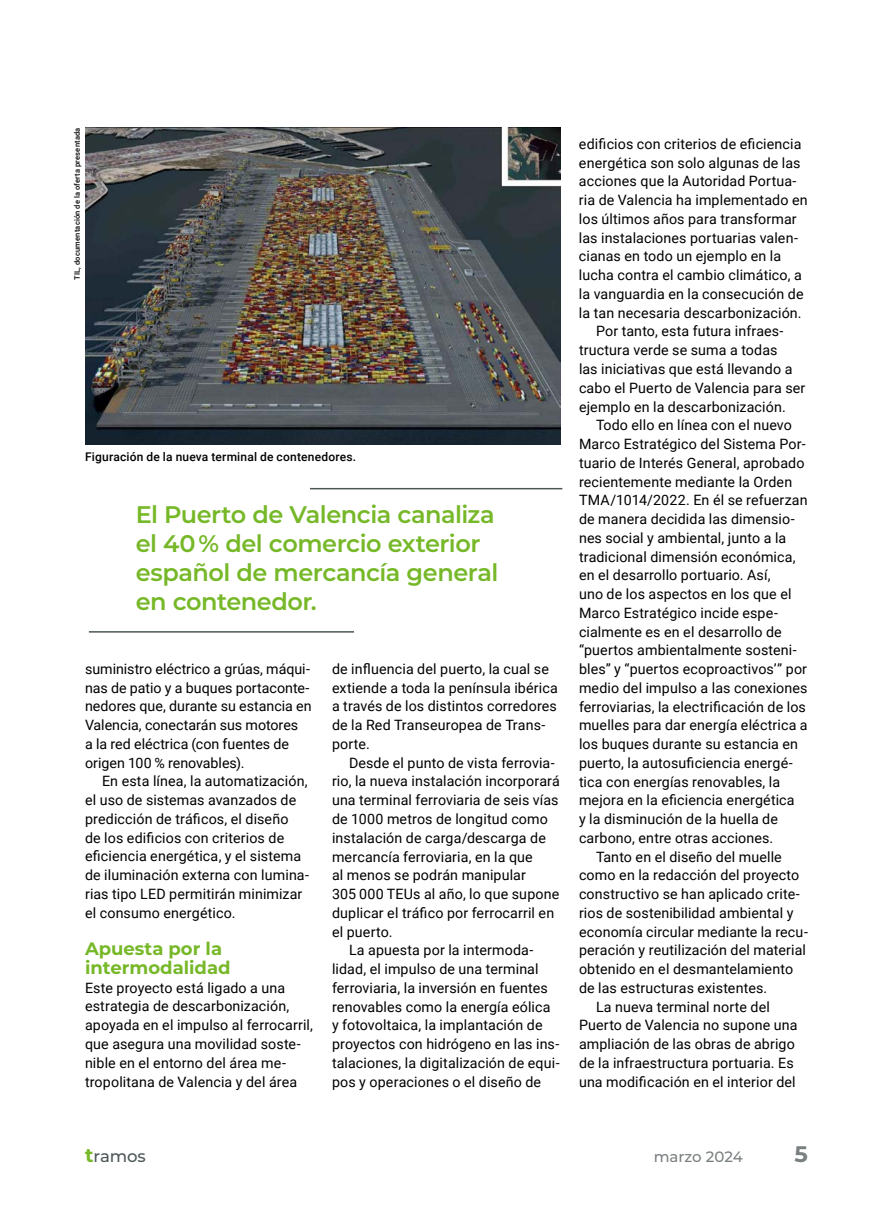
<style>
.page{position:relative;width:893px;height:1212px;background:#fff}
.page>*{position:absolute;margin:0;border:0;box-sizing:border-box;transform-origin:0 0}
.t1{font:600 24px/28.8px "Montserrat";letter-spacing:-.02em;color:#76b828}
.t2{font:700 22.5px "Montserrat";color:#7a8081}
.t3{font:700 18px/18.8px "Montserrat";color:#76b828}
.t4{font:500 16.5px "Montserrat";letter-spacing:-.005em;color:#4d5758}
.t5{font:500 15px "Montserrat";letter-spacing:-.005em;color:#7a8081}
.t6{font:14.25px/18.8px "Roboto";letter-spacing:.01em;color:#000}
.t7{font:500 12px "Roboto";letter-spacing:.015em;color:#000}
.t8{font:500 7.5px "Roboto";letter-spacing:.025em;color:#000}
.s1{font-weight:700;font-size:19.5px;color:#76b828}
</style>
<div class="page">
<img style="left:85px;top:128px;width:476px;height:317px">
<hr style="left:310px;top:488px;width:252px;height:1px;background:#4d5758">
<hr style="left:89px;top:631px;width:265px;height:2px;background:#4d5758">
<p class="t8" style="left:72px;top:280px;width:154px;rotate:-90deg">TIL, documentación de la oferta presentada</p>
<p class="t7" style="left:85px;top:449px;width:273px">Figuración de la nueva terminal de contenedores.</p>
<h1 class="t1" style="left:136px;top:499px;width:364px">El Puerto de Valencia canaliza el 40 % del comercio exterior español de mercancía general en contenedor.</h1>
<p class="t6" style="left:85px;top:659px;width:228px">suministro eléctrico a grúas, máqui&shy;nas de patio y a buques portaconte&shy;nedores que, durante su estancia en Valencia, conectarán sus motores<br>a la red eléctrica (con fuentes de origen 100 % renovables).</p>
<p class="t6" style="left:85px;top:771px;width:226px;text-indent:17px">En esta línea, la automatización, el uso de sistemas avanzados de predicción de tráficos, el diseño<br>de los edificios con criterios de eficiencia energética, y el sistema de iluminación externa con lumina&shy;rias tipo LED permitirán minimizar el consumo energético.</p>
<p class="t3" style="left:85px;top:938px;width:147px">Apuesta por la intermodalidad</p>
<p class="t6" style="left:85px;top:978px;width:230px">Este proyecto está ligado a una estrategia de descarbonización, apoyada en el impulso al ferrocarril, que asegura una movilidad soste&shy;nible en el entorno del área me&shy;tropolitana de Valencia y del área</p>
<p class="t6" style="left:332px;top:659px;width:227px">de influencia del puerto, la cual se extiende a toda la península ibérica a través de los distintos corredores de la Red Transeuropea de Trans&shy;porte.</p>
<p class="t6" style="left:349px;top:753px;width:207px">Desde el punto de vista ferrovia-</p>
<p class="t6" style="left:332px;top:771px;width:229px">rio, la nueva instalación incorporará</p>
<p class="t6" style="left:332px;top:790px;width:228px">una terminal ferroviaria de seis vías</p>
<p class="t6" style="left:332px;top:809px;width:217px">de 1000 metros de longitud como</p>
<p class="t6" style="left:332px;top:828px;width:215px">instalación de carga/descarga de</p>
<p class="t6" style="left:332px;top:846px;width:202px">mercancía ferroviaria, en la que</p>
<p class="t6" style="left:332px;top:865px;width:195px">al menos se podrán manipular</p>
<p class="t6" style="left:332px;top:884px;width:229px">305 000 TEUs al año, lo que supone</p>
<p class="t6" style="left:332px;top:903px;width:224px">duplicar el tráfico por ferrocarril en</p>
<p class="t6" style="left:332px;top:921px;width:62px">el puerto.</p>
<p class="t6" style="left:349px;top:940px;width:186px">La apuesta por la intermoda-</p>
<p class="t6" style="left:332px;top:959px;width:208px">lidad, el impulso de una terminal</p>
<p class="t6" style="left:332px;top:978px;width:217px">ferroviaria, la inversión en fuentes</p>
<p class="t6" style="left:332px;top:996px;width:220px">renovables como la energía eólica</p>
<p class="t6" style="left:332px;top:1015px;width:212px">y fotovoltaica, la implantación de</p>
<p class="t6" style="left:332px;top:1034px;width:229px">proyectos con hidrógeno en las ins-</p>
<p class="t6" style="left:332px;top:1053px;width:229px">talaciones, la digitalización de equi-</p>
<p class="t6" style="left:332px;top:1071px;width:211px">pos y operaciones o el diseño de</p>
<p class="t6" style="left:579px;top:134px;width:224px">edificios con criterios de eficiencia</p>
<p class="t6" style="left:579px;top:153px;width:223px">energética son solo algunas de las</p>
<p class="t6" style="left:579px;top:171px;width:219px">acciones que la Autoridad Portua-</p>
<p class="t6" style="left:579px;top:190px;width:230px">ria de Valencia ha implementado en</p>
<p class="t6" style="left:579px;top:209px;width:219px">los últimos años para transformar</p>
<p class="t6" style="left:579px;top:228px;width:221px">las instalaciones portuarias valen-</p>
<p class="t6" style="left:579px;top:246px;width:204px">cianas en todo un ejemplo en la</p>
<p class="t6" style="left:579px;top:265px;width:224px">lucha contra el cambio climático, a</p>
<p class="t6" style="left:579px;top:284px;width:226px">la vanguardia en la consecución de</p>
<p class="t6" style="left:579px;top:303px;width:224px">la tan necesaria descarbonización.</p>
<p class="t6" style="left:596px;top:321px;width:189px">Por tanto, esta futura infraes-</p>
<p class="t6" style="left:579px;top:340px;width:200px">tructura verde se suma a todas</p>
<p class="t6" style="left:579px;top:359px;width:215px">las iniciativas que está llevando a</p>
<p class="t6" style="left:579px;top:378px;width:228px">cabo el Puerto de Valencia para ser</p>
<p class="t6" style="left:579px;top:396px;width:208px">ejemplo en la descarbonización.</p>
<p class="t6" style="left:596px;top:415px;width:197px">Todo ello en línea con el nuevo</p>
<p class="t6" style="left:579px;top:434px;width:228px">Marco Estratégico del Sistema Por-</p>
<p class="t6" style="left:579px;top:453px;width:227px">tuario de Interés General, aprobado</p>
<p class="t6" style="left:579px;top:471px;width:215px">recientemente mediante la Orden</p>
<p class="t6" style="left:579px;top:490px;width:230px">TMA/1014/2022. En él se refuerzan</p>
<p class="t6" style="left:579px;top:509px;width:217px">de manera decidida las dimensio-</p>
<p class="t6" style="left:579px;top:528px;width:209px">nes social y ambiental, junto a la</p>
<p class="t6" style="left:579px;top:547px;width:218px">tradicional dimensión económica,</p>
<p class="t6" style="left:579px;top:565px;width:193px">en el desarrollo portuario. Así,</p>
<p class="t6" style="left:579px;top:584px;width:214px">uno de los aspectos en los que el</p>
<p class="t6" style="left:579px;top:603px;width:200px">Marco Estratégico incide espe-</p>
<p class="t6" style="left:579px;top:622px;width:204px">cialmente es en el desarrollo de</p>
<p class="t6" style="left:579px;top:640px;width:219px">“puertos ambientalmente sosteni-</p>
<p class="t6" style="left:579px;top:659px;width:230px">bles” y “puertos ecoproactivos’” por</p>
<p class="t6" style="left:579px;top:678px;width:230px">medio del impulso a las conexiones</p>
<p class="t6" style="left:579px;top:697px;width:228px">ferroviarias, la electrificación de los</p>
<p class="t6" style="left:579px;top:715px;width:230px">muelles para dar energía eléctrica a</p>
<p class="t6" style="left:579px;top:734px;width:221px">los buques durante su estancia en</p>
<p class="t6" style="left:579px;top:753px;width:215px">puerto, la autosuficiencia energé-</p>
<p class="t6" style="left:579px;top:772px;width:203px">tica con energías renovables, la</p>
<p class="t6" style="left:579px;top:790px;width:217px">mejora en la eficiencia energética</p>
<p class="t6" style="left:579px;top:809px;width:201px">y la disminución de la huella de</p>
<p class="t6" style="left:579px;top:828px;width:196px">carbono, entre otras acciones.</p>
<p class="t6" style="left:596px;top:847px;width:187px">Tanto en el diseño del muelle</p>
<p class="t6" style="left:579px;top:865px;width:222px">como en la redacción del proyecto</p>
<p class="t6" style="left:579px;top:884px;width:222px">constructivo se han aplicado crite-</p>
<p class="t6" style="left:579px;top:903px;width:216px">rios de sostenibilidad ambiental y</p>
<p class="t6" style="left:579px;top:922px;width:230px">economía circular mediante la recu-</p>
<p class="t6" style="left:579px;top:940px;width:229px">peración y reutilización del material</p>
<p class="t6" style="left:579px;top:959px;width:216px">obtenido en el desmantelamiento</p>
<p class="t6" style="left:579px;top:978px;width:190px">de las estructuras existentes.</p>
<p class="t6" style="left:596px;top:997px;width:175px">La nueva terminal norte del</p>
<p class="t6" style="left:579px;top:1015px;width:220px">Puerto de Valencia no supone una</p>
<p class="t6" style="left:579px;top:1034px;width:217px">ampliación de las obras de abrigo</p>
<p class="t6" style="left:579px;top:1053px;width:216px">de la infraestructura portuaria. Es</p>
<p class="t6" style="left:579px;top:1072px;width:218px">una modificación en el interior del</p>
<p class="t4" style="left:85px;top:1144px;width:62px"><span class="s1">t</span>ramos</p>
<p class="t5" style="left:654px;top:1146px;width:90px">marzo 2024</p>
<h2 class="t2" style="left:794px;top:1137px;width:15px">5</h2>
</div>
